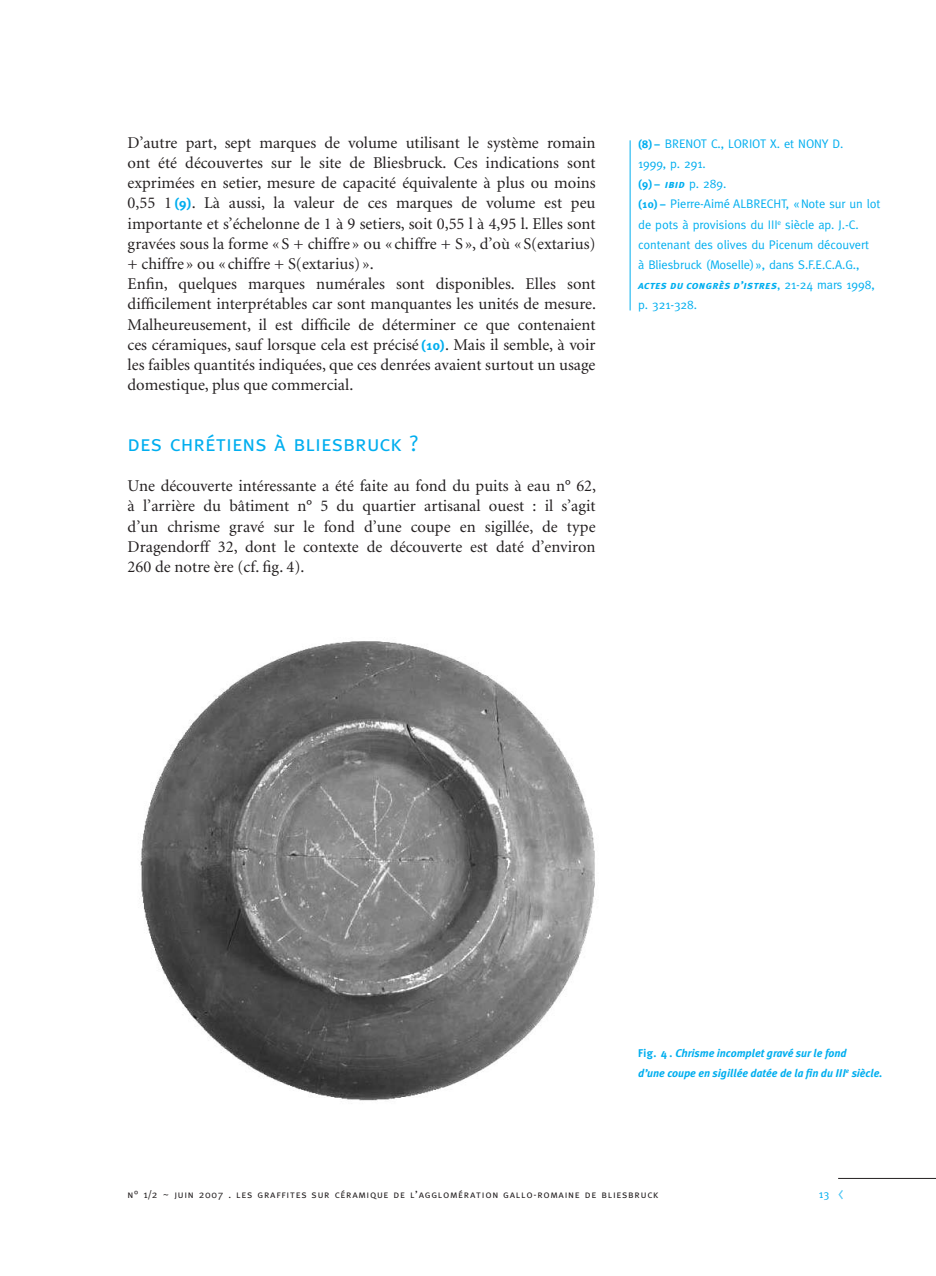
<style>
.page{position:relative;width:936px;height:1276px;background:#fff}
.page>*{position:absolute;margin:0;border:0;box-sizing:border-box;transform-origin:0 0}
._01_titre_bleu{font:22.5px "Meta Caps";color:#00aeef}
._01_texte_base{font:16.5px/20.2px "Minion";color:#231f20;text-align:justify}
._02_footnotes{font:12.45px/20.2px "Meta";letter-spacing:-.005em;color:#00aeef}
._06_légende_photo{font:italic 700 11.25px/20.2px "Meta Plus";letter-spacing:-.005em;color:#00aeef}
._02_footnotes-2{font:italic 11.25px "Meta Plus Bold Caps";letter-spacing:.02em;color:#00aeef}
.t1{font:11.25px "Meta";color:#00aeef}
._07_bas_de_page{font:10.5px "Meta Caps";letter-spacing:.07em;color:#231f20}
.s1{font-family:"Meta";font-weight:700;font-size:13.5px;color:#00aeef}
.s2{font-weight:700;font-size:11.25px}
.s3{font-family:"Meta Plus Bold Caps";font-style:italic;font-size:11.25px}
.s4{font-family:"Meta";font-style:normal;font-size:12.45px}
.s5{font-family:"Meta";font-style:normal}
.s6{font-family:"Meta"}
</style>
<div class="page">
<img style="left:139px;top:641px;width:456px;height:460px">
<hr style="left:838px;top:1178px;width:97px;height:1px;background:#231f20">
<svg style="left:838px;top:1190px;width:5px;height:9px"></svg>
<hr style="left:629px;top:140px;width:1px;height:170px;background:#00aeef">
<p class="_01_texte_base" style="left:128px;top:133px;width:469px">D’autre part, sept marques de volume utilisant le système romain ont été découvertes sur le site de Bliesbruck. Ces indications sont exprimées en setier, mesure de capacité équivalente à plus ou moins 0,55 1 <span class="s1">(9)</span>. Là aussi, la valeur de ces marques de volume est peu importante et s’échelonne de 1 à 9 setiers, soit 0,55 l à 4,95 l. Elles sont gravées sous la forme « S + chiffre » ou « chiffre + S », d’où « S(extarius) + chiffre » ou « chiffre + S(extarius) ».</p>
<p class="_01_texte_base" style="left:128px;top:274px;width:470px">Enfin, quelques marques numérales sont disponibles. Elles sont difficilement interprétables car sont manquantes les unités de mesure.<br>Malheureusement, il est difficile de déterminer ce que contenaient ces céramiques, sauf lorsque cela est précisé <span class="s1">(10)</span>. Mais il semble, à voir les faibles quantités indiquées, que ces denrées avaient surtout un usage domestique, plus que commercial.</p>
<p class="_01_titre_bleu" style="left:128px;top:430px;width:292px">des chrétiens à bliesbruck ?</p>
<p class="_01_texte_base" style="left:128px;top:476px;width:470px">Une découverte intéressante a été faite au fond du puits à eau n° 62, à l’arrière du bâtiment n° 5 du quartier artisanal ouest : il s’agit d’un chrisme gravé sur le fond d’une coupe en sigillée, de type Dragendorff 32, dont le contexte de découverte est daté d’environ 260 de notre ère (cf. fig. 4).</p>
<p class="_02_footnotes" style="left:638px;top:133px;width:207px"><span class="s2">(8) –</span> BRENOT C., LORIOT X. et NONY D.<br>1999, p. 291.</p>
<p class="_02_footnotes" style="left:638px;top:174px;width:90px"><span class="s2">(9) –</span> <span class="s3">ibid</span> p. 289.</p>
<p class="_02_footnotes" style="left:638px;top:194px;width:244px"><span class="s2">(10) –</span> Pierre-Aimé ALBRECHT, «Note sur un lot de pots à provisions du III<sup>e</sup> siècle ap. J.-C. contenant des olives du Picenum découvert<br>à Bliesbruck (Moselle)», dans S.F.E.C.A.G.,</p>
<p class="_02_footnotes-2" style="left:638px;top:279px;width:238px">actes du congrès d’istres<span class="s4">, 21-24 mars 1998,</span></p>
<p class="_02_footnotes" style="left:638px;top:295px;width:60px">p. 321-328.</p>
<p class="_06_légende_photo" style="left:638px;top:1043px;width:246px"><span class="s5">Fig. 4</span> . Chrisme incomplet gravé sur le fond<br>d’une coupe en sigillée datée de la fin du III<sup>e</sup> siècle.</p>
<p class="_07_bas_de_page" style="left:128px;top:1188px;width:532px">n° <span class="s6">1/2</span> ~ juin <span class="s6">2007</span> . les graffites sur céramique de l’agglomération gallo-romaine de bliesbruck</p>
<p class="t1" style="left:818px;top:1188px;width:12px">13</p>
</div>
